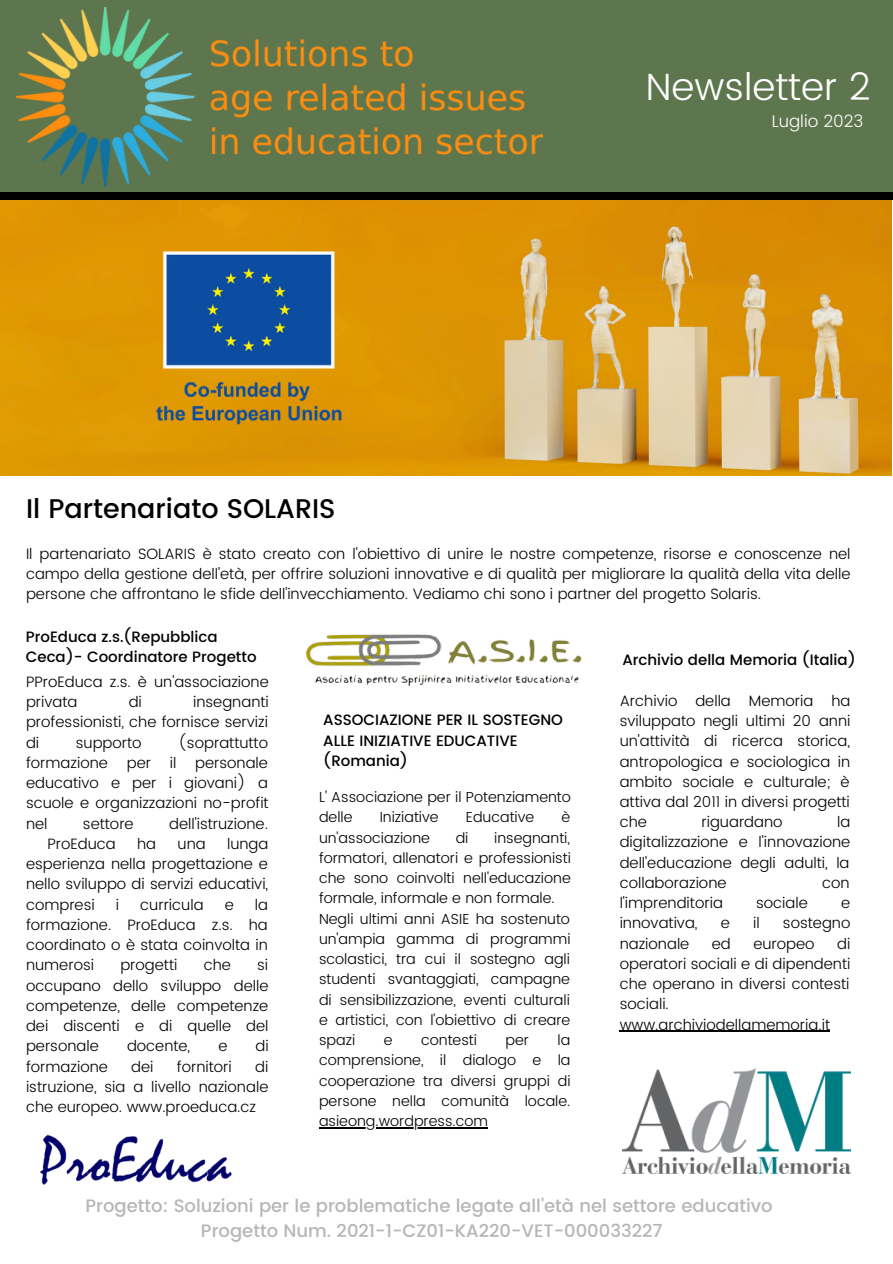
<style>
.page{position:relative;width:893px;height:1264px;background:#fff}
.page>*{position:absolute;margin:0;border:0;box-sizing:border-box;transform-origin:0 0}
.t1{font:300 37.8px "Poppins";color:#fff}
.t2{font:500 27px "Poppins";color:#000}
.t3{font:500 18px "Poppins";color:#b6b6b6}
.t4{font:300 16.95px "Poppins";color:#fff}
.t5{font:300 15px/20.2px "Poppins";color:#000;text-align:justify}
.t6{font:500 15px/20.2px "Poppins";color:#000}
.t7{font:300 14.55px/20.2px "Poppins";color:#000;text-align:justify}
</style>
<div class="page">
<div style="left:0;top:0;width:892px;height:193px;background:#5e764e"></div>
<img style="left:16px;top:8px;width:526px;height:179px">
<div style="left:0;top:193px;width:892px;height:7px;background:#000"></div>
<img style="left:40px;top:1134px;width:192px;height:51px">
<img style="left:306px;top:634px;width:276px;height:52px">
<img style="left:622px;top:1068px;width:228px;height:105px">
<img style="left:0;top:200px;width:891px;height:276px">
<img style="left:147px;top:235px;width:204px;height:207px">
<hr style="left:319px;top:1127px;width:169px;height:1px;background:#000">
<hr style="left:619px;top:1030px;width:211px;height:1px;background:#000">
<p class="t2" style="left:26px;top:493px;width:311px">Il Partenariato SOLARIS</p>
<p class="t1" style="left:646px;top:65px;width:226px">Newsletter 2</p>
<p class="t4" style="left:771px;top:111px;width:93px">Luglio 2023</p>
<p class="t5" style="left:26px;top:543px;width:826px">Il partenariato SOLARIS è stato creato con l'obiettivo di unire le nostre competenze, risorse e conoscenze nel campo della gestione dell'età, per offrire soluzioni innovative e di qualità per migliorare la qualità della vita delle persone che affrontano le sfide dell'invecchiamento. Vediamo chi sono i partner del progetto Solaris.</p>
<p class="t6" style="left:26px;top:626px;width:232px">ProEduca z.s.(Repubblica<br>Ceca)- Coordinatore Progetto</p>
<p class="t5" style="left:26px;top:671px;width:244px">PProEduca z.s. è un'associazione privata</p>
<p class="t5" style="left:26px;top:692px;width:244px;text-indent:167px">insegnanti professionisti, che fornisce servizi di</p>
<p class="t5" style="left:129px;top:692px;width:15px">di</p>
<p class="t5" style="left:76px;top:732px;width:67px">supporto</p>
<p class="t5" style="left:178px;top:732px;width:91px">(soprattutto</p>
<p class="t5" style="left:26px;top:752px;width:83px">formazione</p>
<p class="t5" style="left:127px;top:752px;width:26px">per</p>
<p class="t5" style="left:170px;top:752px;width:8px">il</p>
<p class="t5" style="left:26px;top:752px;width:244px;text-indent:169px">personale educativo e per i giovani) a scuole e organizzazioni no-profit nel</p>
<p class="t5" style="left:83px;top:813px;width:52px">settore</p>
<p class="t5" style="left:169px;top:813px;width:100px">dell'istruzione.</p>
<p class="t5" style="left:47px;top:833px;width:70px">ProEduca</p>
<p class="t5" style="left:137px;top:833px;width:21px">ha</p>
<p class="t5" style="left:177px;top:833px;width:30px">una</p>
<p class="t5" style="left:26px;top:833px;width:244px;text-indent:201px">lunga esperienza nella progettazione e nello sviluppo di servizi educativi, compresi</p>
<p class="t5" style="left:116px;top:894px;width:5px">i</p>
<p class="t5" style="left:140px;top:894px;width:65px">curricula</p>
<p class="t5" style="left:225px;top:894px;width:11px">e</p>
<p class="t5" style="left:26px;top:894px;width:243px;text-indent:229px">la formazione. ProEduca z.s. ha coordinato o è stata coinvolta in numerosi</p>
<p class="t5" style="left:26px;top:955px;width:244px;text-indent:231px">si occupano dello sviluppo delle competenze, delle competenze dei discenti e di quelle del personale</p>
<p class="t5" style="left:120px;top:955px;width:59px">progetti</p>
<p class="t5" style="left:204px;top:955px;width:29px">che</p>
<p class="t5" style="left:127px;top:1035px;width:65px">docente,</p>
<p class="t5" style="left:218px;top:1035px;width:11px">e</p>
<p class="t5" style="left:255px;top:1035px;width:15px">di</p>
<p class="t5" style="left:26px;top:1056px;width:83px">formazione</p>
<p class="t5" style="left:131px;top:1056px;width:24px">dei</p>
<p class="t5" style="left:177px;top:1056px;width:57px">fornitori</p>
<p class="t5" style="left:26px;top:1056px;width:244px;text-indent:229px">di istruzione, sia a livello nazionale che europeo. www.proeduca.cz</p>
<p class="t6" style="left:323px;top:710px;width:241px">ASSOCIAZIONE PER IL SOSTEGNO<br>ALLE INIZIATIVE EDUCATIVE (Romania)</p>
<p class="t7" style="left:319px;top:787px;width:253px">L' Associazione per il Potenziamento delle</p>
<p class="t7" style="left:380px;top:807px;width:60px">Iniziative</p>
<p class="t7" style="left:466px;top:807px;width:70px">Educative</p>
<p class="t7" style="left:561px;top:807px;width:10px">è</p>
<p class="t7" style="left:319px;top:827px;width:112px">un'associazione</p>
<p class="t7" style="left:455px;top:827px;width:14px">di</p>
<p class="t7" style="left:319px;top:827px;width:253px;text-indent:175px">insegnanti, formatori, allenatori e professionisti che sono coinvolti nell'educazione formale, informale e non formale.</p>
<p class="t7" style="left:319px;top:908px;width:253px">Negli ultimi anni ASIE ha sostenuto un'ampia gamma di programmi scolastici, tra cui il sostegno agli studenti svantaggiati, campagne di sensibilizzazione, eventi culturali e artistici, con l'obiettivo di creare spazi</p>
<p class="t7" style="left:384px;top:1029px;width:10px">e</p>
<p class="t7" style="left:421px;top:1029px;width:57px">contesti</p>
<p class="t7" style="left:505px;top:1029px;width:25px">per</p>
<p class="t7" style="left:319px;top:1029px;width:253px;text-indent:238px">la comprensione, il dialogo e la cooperazione tra diversi gruppi di persone nella comunità locale. asieong.wordpress.com</p>
<p class="t6" style="left:622px;top:649px;width:235px">Archivio della Memoria (Italia)</p>
<p class="t5" style="left:619px;top:690px;width:232px">Archivio della Memoria ha sviluppato negli ultimi 20 anni un'attività di ricerca storica, antropologica e sociologica in ambito sociale e culturale; è attiva dal 2011 in diversi progetti che</p>
<p class="t5" style="left:701px;top:812px;width:83px">riguardano</p>
<p class="t5" style="left:619px;top:812px;width:232px;text-indent:217px">la digitalizzazione e l'innovazione dell'educazione degli adulti, la collaborazione</p>
<p class="t5" style="left:822px;top:872px;width:29px">con</p>
<p class="t5" style="left:619px;top:892px;width:105px">l'imprenditoria</p>
<p class="t5" style="left:756px;top:892px;width:53px">sociale</p>
<p class="t5" style="left:840px;top:892px;width:11px">e</p>
<p class="t5" style="left:619px;top:913px;width:79px">innovativa,</p>
<p class="t5" style="left:720px;top:913px;width:11px">e</p>
<p class="t5" style="left:753px;top:913px;width:8px">il</p>
<p class="t5" style="left:782px;top:913px;width:69px">sostegno</p>
<p class="t5" style="left:619px;top:933px;width:71px">nazionale</p>
<p class="t5" style="left:711px;top:933px;width:20px">ed</p>
<p class="t5" style="left:753px;top:933px;width:63px">europeo</p>
<p class="t5" style="left:619px;top:933px;width:232px;text-align:left;text-indent:217px">di operatori sociali e di dipendenti che operano in diversi contesti sociali. www.archiviodellamemoria.it</p>
<p class="t3" style="left:85px;top:1194px;width:688px">Progetto: Soluzioni per le problematiche legate all'età nel settore educativo</p>
<p class="t3" style="left:201px;top:1219px;width:463px">Progetto Num. 2021-1-CZ01-KA220-VET-000033227</p>
</div>
